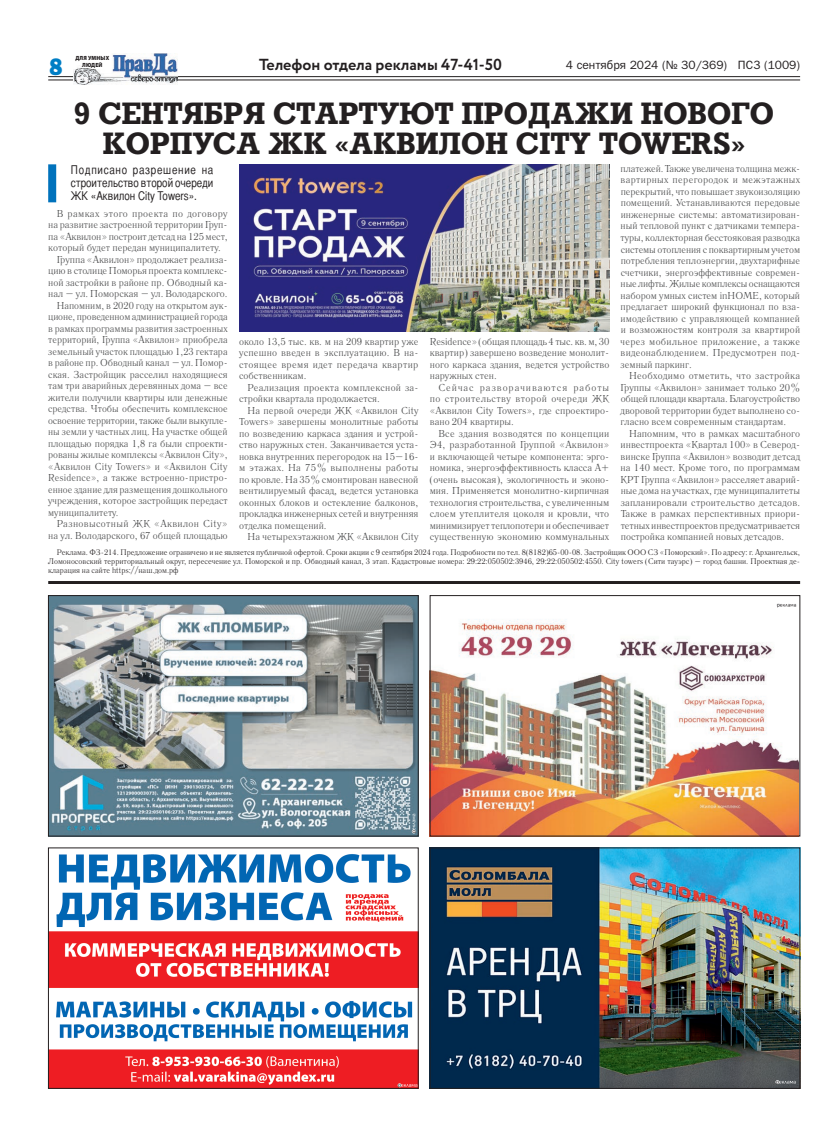
<style>
.page{position:relative;width:820px;height:1134px;background:#fff}
.page>*{position:absolute;margin:0;border:0;box-sizing:border-box;transform-origin:0 0}
.t1{font:700 30px/30px "Rodeo C";color:#231f20;text-align:center}
.t2{font:24px "Bloknot Heavy C";color:#007ec5;scale:.9 1}
.t3{font:700 16px "Circe";color:#231f20}
.t4{font:12px/13px "Bastion C";color:#231f20;text-align:justify}
.t5{font:12px "Bloknot C";color:#231f20}
.t6{font:10px/11.5px "Literaturnaya C";color:#4b4c4d;text-align:justify}
.t7{font:10px/11.5px "Literaturnaya C";letter-spacing:.02em;color:#4b4c4d}
.t8{font:10px "Literaturnaya C";letter-spacing:.035em;color:#4b4c4d}
.t9{font:8px/9px "Literaturnaya C";color:#231f20;text-align:justify}
.t10{font:900 6px/7px "Myriad Pro";letter-spacing:.02em;color:#231f20;text-align:center;scale:.93 1}
</style>
<div class="page">
<hr style="left:48px;top:76px;width:751px;height:1px;background:#231f20">
<hr style="left:48px;top:80px;width:751px;height:1px;background:#231f20">
<img style="left:74px;top:54px;width:103px;height:30px">
<svg style="left:74px;top:54px;width:38px;height:27px"></svg>
<hr style="left:48px;top:581px;width:751px;height:3px;background:#231f20">
<img style="left:50px;top:854px;width:366px;height:233px">
<div style="left:48px;top:848px;width:370px;height:241px;border:1px solid #231f20"></div>
<svg style="left:397px;top:1083px;width:20px;height:5px"></svg>
<img style="left:431px;top:850px;width:366px;height:237px">
<div style="left:429px;top:848px;width:370px;height:241px;border:1px solid #231f20"></div>
<svg style="left:775px;top:1080px;width:20px;height:4px"></svg>
<img style="left:50px;top:597px;width:366px;height:237px">
<div style="left:48px;top:595px;width:370px;height:241px;border:1px solid #231f20"></div>
<svg style="left:411px;top:814px;width:5px;height:19px"></svg>
<div style="left:48px;top:164px;width:8px;height:38px;background:#0072bc"></div>
<img style="left:239px;top:164px;width:370px;height:167px">
<img style="left:431px;top:604px;width:366px;height:230px">
<div style="left:429px;top:595px;width:370px;height:241px;border:1px solid #231f20"></div>
<svg style="left:776px;top:603px;width:19px;height:4px"></svg>
<p class="t10" style="left:75px;top:54px;width:38px">ДЛЯ УМНЫХ<br>ЛЮДЕЙ</p>
<h3 class="t3" style="left:259px;top:54px;width:244px">Телефон отдела рекламы 47-41-50</h3>
<h2 class="t2" style="left:50px;top:53px;width:16px">8</h2>
<p class="t5" style="left:565px;top:58px;width:235px">4 сентября 2024 (№ 30/369) ПСЗ (1009)</p>
<h1 class="t1" style="left:74px;top:98px;width:701px">9 СЕНТЯБРЯ СТАРТУЮТ ПРОДАЖИ НОВОГО<br>КОРПУСА ЖК «АКВИЛОН CITY TOWERS»</h1>
<p class="t4" style="left:71px;top:163px;width:144px">Подписано разрешение на строительство второй очереди ЖК «Аквилон City Towers».</p>
<p class="t8" style="left:57px;top:208px;width:172px">В рамках этого проекта по договору</p>
<p class="t6" style="left:48px;top:219px;width:181px">на развитие застроенной территории Груп-</p>
<p class="t6" style="left:48px;top:231px;width:181px">па «Аквилон» построит детсад на 125 мест,</p>
<p class="t6" style="left:48px;top:242px;width:174px">который будет передан муниципалитету.</p>
<p class="t6" style="left:57px;top:254px;width:172px">Группа «Аквилон» продолжает реализа-</p>
<p class="t6" style="left:48px;top:265px;width:181px">цию в столице Поморья проекта комплекс-</p>
<p class="t6" style="left:48px;top:277px;width:181px">ной застройки в районе пр. Обводный ка-</p>
<p class="t6" style="left:48px;top:288px;width:181px">нал – ул. Поморская – ул. Володарского.</p>
<p class="t6" style="left:57px;top:300px;width:172px">Напомним, в 2020 году на открытом аук-</p>
<p class="t6" style="left:48px;top:311px;width:181px">ционе, проведенном администрацией города</p>
<p class="t6" style="left:48px;top:323px;width:181px">в рамках программы развития застроенных</p>
<p class="t6" style="left:48px;top:334px;width:181px">территорий, Группа «Аквилон» приобрела</p>
<p class="t6" style="left:48px;top:346px;width:181px">земельный участок площадью 1,23 гектара</p>
<p class="t6" style="left:48px;top:357px;width:181px">в районе пр. Обводный канал – ул. Помор-</p>
<p class="t6" style="left:48px;top:369px;width:181px">ская. Застройщик расселил находящиеся</p>
<p class="t6" style="left:48px;top:380px;width:181px">там три аварийных деревянных дома – все</p>
<p class="t6" style="left:48px;top:392px;width:181px">жители получили квартиры или денежные</p>
<p class="t6" style="left:48px;top:403px;width:181px">средства. Чтобы обеспечить комплексное</p>
<p class="t6" style="left:48px;top:415px;width:181px">освоение территории, также были выкупле-</p>
<p class="t6" style="left:48px;top:426px;width:181px">ны земли у частных лиц. На участке общей</p>
<p class="t6" style="left:48px;top:438px;width:181px">площадью порядка 1,8 га были спроекти-</p>
<p class="t6" style="left:48px;top:449px;width:181px">рованы жилые комплексы «Аквилон City»,</p>
<p class="t7" style="left:48px;top:461px;width:181px">«Аквилон City Towers» и «Аквилон City</p>
<p class="t6" style="left:48px;top:472px;width:181px">Residence», а также встроенно-пристро-</p>
<p class="t6" style="left:48px;top:484px;width:181px">енное здание для размещения дошкольного</p>
<p class="t6" style="left:48px;top:495px;width:181px">учреждения, которое застройщик передаст</p>
<p class="t6" style="left:48px;top:507px;width:72px">муниципалитету.</p>
<p class="t8" style="left:57px;top:518px;width:172px">Разновысотный ЖК «Аквилон City»</p>
<p class="t6" style="left:48px;top:530px;width:181px">на ул. Володарского, 67 общей площадью</p>
<p class="t6" style="left:239px;top:336px;width:181px">около 13,5 тыс. кв. м на 209 квартир уже успешно введен в эксплуатацию. В на&shy;стоящее время идет передача квартир собственникам.</p>
<p class="t7" style="left:239px;top:382px;width:181px;text-indent:8px">Реализация проекта комплексной за&shy;стройки квартала продолжается.</p>
<p class="t6" style="left:239px;top:405px;width:181px;text-indent:8px">На первой очереди ЖК «Аквилон City Towers» завершены монолитные работы по возведению каркаса здания и устрой&shy;ство наружных стен. Заканчивается уста&shy;новка внутренних перегородок на 15–16- м этажах. На 75% выполнены работы по кровле. На 35% смонтирован навесной вентилируемый фасад, ведется установка оконных блоков и остекление балконов, прокладка инженерных сетей и внутренняя отделка помещений.</p>
<p class="t6" style="left:247px;top:531px;width:172px">На четырехэтажном ЖК «Аквилон City</p>
<p class="t6" style="left:429px;top:336px;width:181px">Residence» (общая площадь 4 тыс. кв. м, 30 квартир) завершено возведение монолит&shy;ного каркаса здания, ведется устройство наружных стен.</p>
<p class="t6" style="left:429px;top:382px;width:181px;text-indent:9px">Сейчас разворачиваются работы по строительству второй очереди ЖК «Аквилон City Towers», где спроектиро&shy;вано 204 квартиры.</p>
<p class="t6" style="left:429px;top:428px;width:181px;text-indent:9px">Все здания возводятся по концепции Э4, разработанной Группой «Аквилон» и включающей четыре компонента: эрго&shy;номика, энергоэффективность класса А+ (очень высокая), экологичность и эконо&shy;мия. Применяется монолитно-кирпичная технология строительства, с увеличенным слоем утеплителя цоколя и кровли, что минимизирует теплопотери и обеспечивает существенную экономию коммунальных</p>
<p class="t6" style="left:620px;top:163px;width:181px">платежей. Также увеличена толщина межк&shy;вартирных перегородок и межэтажных перекрытий, что повышает звукоизоляцию помещений. Устанавливаются передовые инженерные системы: автоматизирован&shy;ный тепловой пункт с датчиками темпера&shy;туры, коллекторная бесстояковая разводка системы отопления с поквартирным учетом потребления теплоэнергии, двухтарифные счетчики, энергоэффективные современ&shy;ные лифты.Жилые комплексыоснащаются набором умных систем inHOME, который предлагает широкий функционал по вза&shy;имодействию с управляющей компанией и возможностям контроля за квартирой через мобильное приложение, а также видеонаблюдением. Предусмотрен под&shy;земный паркинг.</p>
<p class="t6" style="left:620px;top:370px;width:181px;text-indent:8px">Необходимо отметить, что застройка Группы «Аквилон» занимает только 20% общей площади квартала.Благоустройство дворовой территории будет выполнено со&shy;гласно всем современным стандартам.</p>
<p class="t6" style="left:620px;top:427px;width:181px;text-indent:9px">Напомним, что в рамках масштабного инвестпроекта «Квартал 100» в Северод&shy;винске Группа «Аквилон» возводит детсад на 140 мест. Кроме того, по программам КРТ Группа «Аквилон» расселяет аварий&shy;ные дома на участках, где муниципалитеты запланировали строительство детсадов.<br>Также в рамках перспективных приори&shy;тетных инвестпроектов предусматривается постройка компанией новых детсадов.</p>
<p class="t9" style="left:48px;top:547px;width:753px;text-indent:9px">Реклама. ФЗ-214. Предложение ограничено и не является публичной офертой. Сроки акции с 9 сентября 2024 года. Подробности по тел. 8(8182)65-00-08. Застройщик ООО СЗ «Поморский». По адресу: г. Архангельск, Ломоносовский территориальный округ, пересечение ул. Поморской и пр. Обводный канал, 3 этап. Кадастровые номера: 29:22:050502:3946, 29:22:050502:4550. City towers (Сити тауэрс) – город башни. Проектная де&shy;кларация на сайте https://наш.дом.рф</p>
</div>
